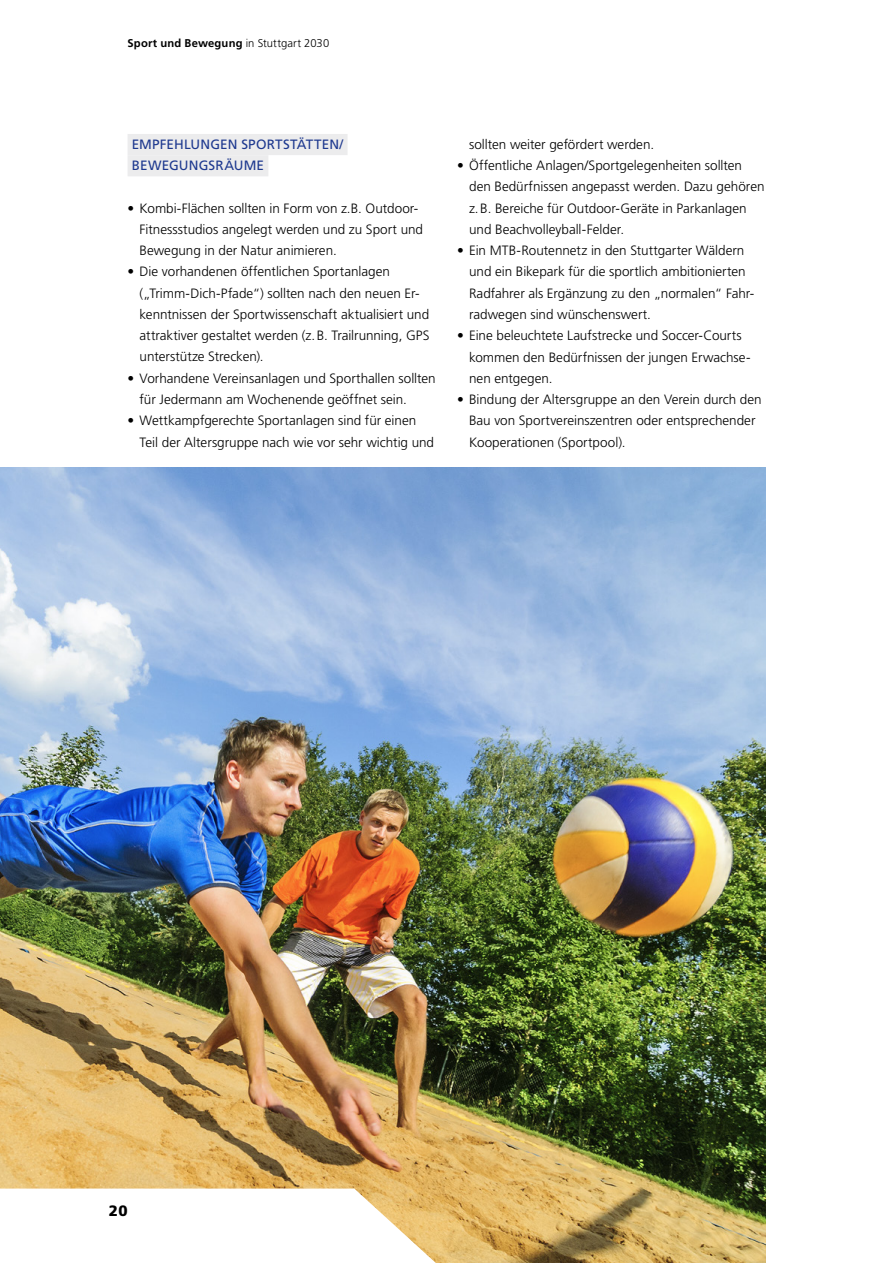
<style>
.page{position:relative;width:893px;height:1263px;background:#fff}
.page>*{position:absolute;margin:0;border:0;box-sizing:border-box;transform-origin:0 0}
.t1{font:900 15px "Frutiger";color:#000}
.t2{font:300 13.5px/21.3px "Frutiger";color:#000}
.t3{font:13.5px/21.3px "Frutiger";letter-spacing:.01em;color:#1e398f}
.t4{font:700 11.25px "Frutiger";letter-spacing:.015em;color:#000}
.s1{font-weight:300}
</style>
<div class="page">
<div style="left:128px;top:134px;width:220px;height:21px;background:#ececed"></div>
<div style="left:128px;top:155px;width:140px;height:21px;background:#ececed"></div>
<img style="left:0;top:468px;width:765px;height:795px">
<svg style="left:0;top:1188px;width:436px;height:75px"></svg>
<p class="t4" style="left:128px;top:36px;width:203px">Sport und Bewegung <span class="s1">in Stuttgart 2030</span></p>
<p class="t3" style="left:132px;top:134px;width:213px">EMPFEHLUNGEN SPORTSTÄTTEN/<br>BEWEGUNGSRÄUME</p>
<p class="t2" style="left:140px;top:197px;width:285px;text-indent:-12px">• Kombi-Flächen sollten in Form von z.B. Outdoor-<br>Fitnessstudios angelegt werden und zu Sport und<br>Bewegung in der Natur animieren.</p>
<p class="t2" style="left:140px;top:261px;width:291px;text-indent:-12px">• Die vorhandenen öffentlichen Sportanlagen („Trimm-Dich-Pfade“) sollten nach den neuen Er&shy;kenntnissen der Sportwissenschaft aktualisiert und attraktiver gestaltet werden (z.B. Trailrunning, GPS unterstütze Strecken).</p>
<p class="t2" style="left:140px;top:368px;width:298px;text-indent:-12px">• Vorhandene Vereinsanlagen und Sporthallen sollten für Jedermann am Wochenende geöffnet sein.</p>
<p class="t2" style="left:140px;top:410px;width:296px;text-indent:-12px">• Wettkampfgerechte Sportanlagen sind für einen<br>Teil der Altersgruppe nach wie vor sehr wichtig und</p>
<p class="t2" style="left:469px;top:134px;width:187px">sollten weiter gefördert werden.</p>
<p class="t2" style="left:469px;top:155px;width:297px;text-indent:-12px">• Öffentliche Anlagen/Sportgelegenheiten sollten den Bedürfnissen angepasst werden. Dazu gehören z.B. Bereiche für Outdoor-Geräte in Parkanlagen und Beachvolleyball-Felder.</p>
<p class="t2" style="left:469px;top:240px;width:287px;text-indent:-12px">• Ein MTB-Routennetz in den Stuttgarter Wäldern und ein Bikepark für die sportlich ambitionierten Radfahrer als Ergänzung zu den „normalen“ Fahr&shy;radwegen sind wünschenswert.</p>
<p class="t2" style="left:469px;top:325px;width:283px;text-indent:-12px">• Eine beleuchtete Laufstrecke und Soccer-Courts kommen den Bedürfnissen der jungen Erwachse&shy;nen entgegen.</p>
<p class="t2" style="left:469px;top:389px;width:294px;text-indent:-12px">• Bindung der Altersgruppe an den Verein durch den<br>Bau von Sportvereinszentren oder entsprechender<br>Kooperationen (Sportpool).</p>
<p class="t1" style="left:109px;top:1201px;width:20px">20</p>
</div>
